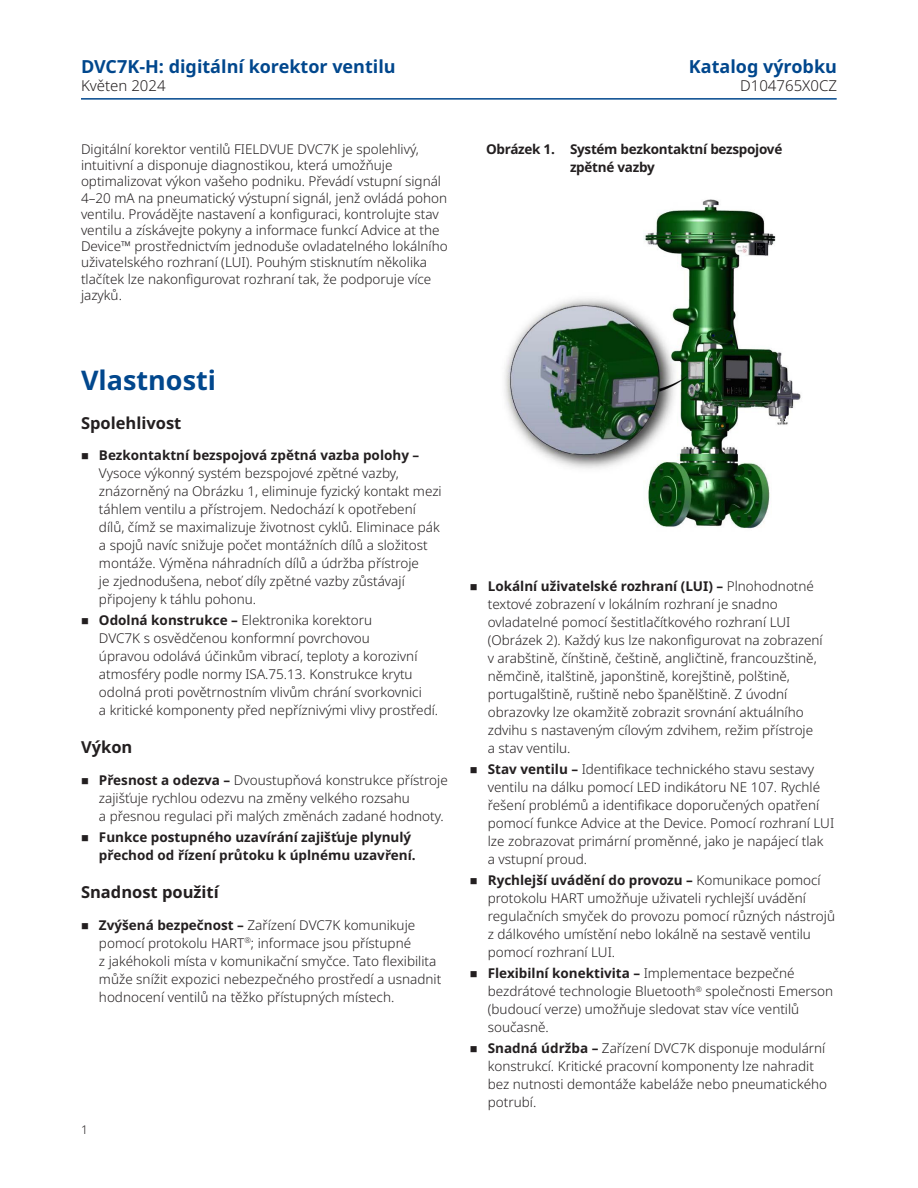
<style>
.page{position:relative;width:918px;height:1188px;background:#fff}
.page>*{position:absolute;margin:0;border:0;box-sizing:border-box;transform-origin:0 0}
._02_Section_title{font:700 27px "Noto Sans";color:#01478d}
.t1{font:700 18px "Noto Sans";color:#01478d}
._02_Subhead_2{font:700 16.5px "Noto Sans";color:#231f20}
.t2{font:300 15px "Noto Sans";color:#231f20}
._01_Body_text{font:300 13.5px/18px "Noto Sans";color:#231f20}
.t3{font:700 13.5px/18px "Noto Sans";color:#231f20}
.t4{font:700 13.5px/18px "Noto Sans";letter-spacing:-.02em;color:#231f20}
.t5{font:300 12px "Noto Sans";color:#231f20}
.s1{font-weight:700}
</style>
<div class="page">
<hr style="left:81px;top:98px;width:756px;height:2px;background:#01478d">
<img style="left:504px;top:199px;width:297px;height:330px">
<h2 class="t1" style="left:81px;top:57px;width:316px">DVC7K-H: digitální korektor ventilu</h2>
<h2 class="t1" style="left:689px;top:57px;width:150px">Katalog výrobku</h2>
<p class="t2" style="left:81px;top:77px;width:86px">Květen 2024</p>
<p class="t2" style="left:740px;top:77px;width:98px">D104765X0CZ</p>
<p class="_01_Body_text" style="left:81px;top:141px;width:368px;line-height:16.2px">Digitální korektor ventilů FIELDVUE DVC7K je spolehlivý, intuitivní a disponuje diagnostikou, která umožňuje optimalizovat výkon vašeho podniku. Převádí vstupní signál 4–20 mA na pneumatický výstupní signál, jenž ovládá pohon ventilu. Provádějte nastavení a konfiguraci, kontrolujte stav ventilu a získávejte pokyny a informace funkcí Advice at the Device™ prostřednictvím jednoduše ovladatelného lokálního uživatelského rozhraní (LUI). Pouhým stisknutím několika tlačítek lze nakonfigurovat rozhraní tak, že podporuje více jazyků.</p>
<p class="_02_Section_title" style="left:81px;top:365px;width:137px">Vlastnosti</p>
<p class="_02_Subhead_2" style="left:81px;top:413px;width:102px">Spolehlivost</p>
<p class="_01_Body_text" style="left:99px;top:447px;width:344px"><span class="s1">Bezkontaktní bezspojová zpětná vazba polohy – </span>Vysoce výkonný systém bezspojové zpětné vazby, znázorněný na Obrázku 1, eliminuje fyzický kontakt mezi táhlem ventilu a přístrojem. Nedochází k opotřebení dílů, čímž se maximalizuje životnost cyklů. Eliminace pák a spojů navíc snižuje počet montážních dílů a složitost montáže. Výměna náhradních dílů a údržba přístroje<br>je zjednodušena, neboť díly zpětné vazby zůstávají připojeny k táhlu pohonu.</p>
<p class="_01_Body_text" style="left:99px;top:612px;width:341px"><span class="s1">Odolná konstrukce –</span> Elektronika korektoru<br>DVC7K s osvědčenou konformní povrchovou<br>úpravou odolává účinkům vibrací, teploty a korozivní atmosféry podle normy ISA.75.13. Konstrukce krytu odolná proti povětrnostním vlivům chrání svorkovnici<br>a kritické komponenty před nepříznivými vlivy prostředí.</p>
<p class="_02_Subhead_2" style="left:81px;top:738px;width:53px">Výkon</p>
<p class="_01_Body_text" style="left:99px;top:771px;width:350px"><span class="s1">Přesnost a odezva –</span> Dvoustupňová konstrukce přístroje zajišťuje rychlou odezvu na změny velkého rozsahu<br>a přesnou regulaci při malých změnách zadané hodnoty.</p>
<p class="t3" style="left:99px;top:828px;width:318px">Funkce postupného uzavírání zajišťuje plynulý přechod od řízení průtoku k úplnému uzavření.</p>
<p class="_02_Subhead_2" style="left:81px;top:883px;width:139px">Snadnost použití</p>
<p class="_01_Body_text" style="left:99px;top:916px;width:344px"><span class="s1">Zvýšená bezpečnost –</span> Zařízení DVC7K komunikuje pomocí protokolu HART<sup>®</sup>; informace jsou přístupné<br>z jakéhokoli místa v komunikační smyčce. Tato flexibilita může snížit expozici nebezpečného prostředí a usnadnit hodnocení ventilů na těžko přístupných místech.</p>
<p class="t5" style="left:81px;top:1123px;width:8px">1</p>
<p class="t4" style="left:570px;top:140px;width:214px;text-indent:-84px">Obrázek 1. Systém bezkontaktní bezspojové zpětné vazby</p>
<p class="_01_Body_text" style="left:488px;top:577px;width:337px"><span class="s1">Lokální uživatelské rozhraní (LUI) –</span> Plnohodnotné textové zobrazení v lokálním rozhraní je snadno ovladatelné pomocí šestitlačítkového rozhraní LUI (Obrázek 2). Každý kus lze nakonfigurovat na zobrazení v arabštině, čínštině, češtině, angličtině, francouzštině, němčině, italštině, japonštině, korejštině, polštině, portugalštině, ruštině nebo španělštině. Z úvodní obrazovky lze okamžitě zobrazit srovnání aktuálního zdvihu s nastaveným cílovým zdvihem, režim přístroje a stav ventilu.</p>
<p class="_01_Body_text" style="left:488px;top:760px;width:348px"><span class="s1">Stav ventilu –</span> Identifikace technického stavu sestavy ventilu na dálku pomocí LED indikátoru NE 107. Rychlé řešení problémů a identifikace doporučených opatření pomocí funkce Advice at the Device. Pomocí rozhraní LUI lze zobrazovat primární proměnné, jako je napájecí tlak<br>a vstupní proud.</p>
<p class="_01_Body_text" style="left:488px;top:871px;width:349px"><span class="s1">Rychlejší uvádění do provozu –</span> Komunikace pomocí protokolu HART umožňuje uživateli rychlejší uvádění regulačních smyček do provozu pomocí různých nástrojů z dálkového umístění nebo lokálně na sestavě ventilu pomocí rozhraní LUI.</p>
<p class="_01_Body_text" style="left:488px;top:964px;width:347px"><span class="s1">Flexibilní konektivita –</span> Implementace bezpečné bezdrátové technologie Bluetooth<sup>®</sup> společnosti Emerson (budoucí verze) umožňuje sledovat stav více ventilů současně.</p>
<p class="_01_Body_text" style="left:488px;top:1039px;width:341px"><span class="s1">Snadná údržba –</span> Zařízení DVC7K disponuje modulární konstrukcí. Kritické pracovní komponenty lze nahradit bez nutnosti demontáže kabeláže nebo pneumatického potrubí.</p>
</div>
